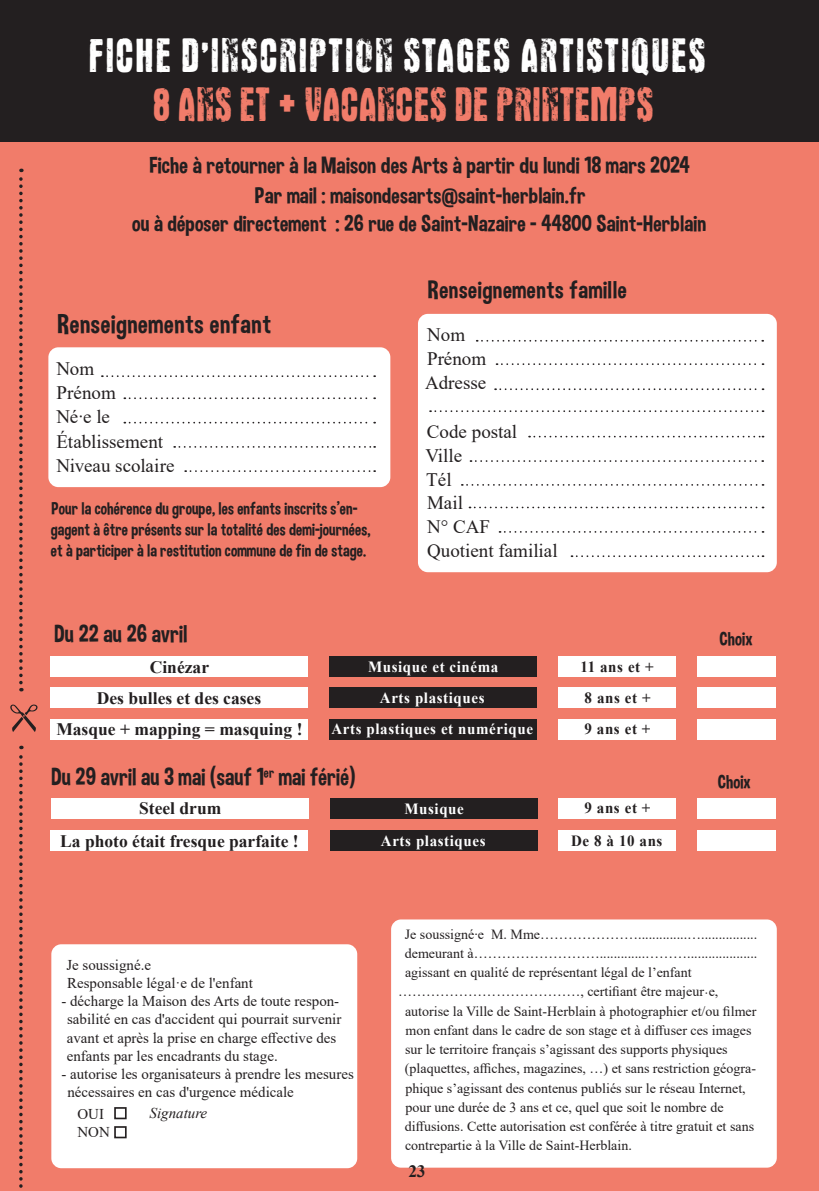
<style>
.page{position:relative;width:819px;height:1191px;background:#f17c6a}
.page>*{position:absolute;margin:0;border:0;box-sizing:border-box;transform-origin:0 0}
.t1{font:900 50.05px "Gustav";letter-spacing:.06em;color:#fff;scale:.86 1}
.t2{font:900 50.05px "Gustav";letter-spacing:.03em;color:#f17c6a;scale:.86 1}
.t3{font:26.43px "Dimbo";letter-spacing:.025em;color:#231f20}
.t4{font:24.5px "Dimbo";letter-spacing:.01em;color:#231f20;scale:.96 1}
.t5{font:24.5px "Dimbo";letter-spacing:.01em;color:#231f20}
.t6{font:23.45px "Dimbo";letter-spacing:.01em;color:#231f20}
.t7{font:22.75px/28px "Dimbo";letter-spacing:.01em;color:#231f20;text-align:center}
.t8{font:19.25px "Dimbo";letter-spacing:.01em;color:#231f20;scale:.96 1}
.t9{font:19.07px/24.2px "Times New Roman";color:#231f20}
.t10{font:17.5px/21px "Dimbo";letter-spacing:.01em;color:#231f20;scale:.96 1}
.t11{font:700 17.5px "Times New Roman";color:#231f20}
.t12{font:700 17.32px "Times New Roman";color:#231f20}
.t13{font:700 15.58px "Times New Roman";letter-spacing:.04em;color:#fff;scale:.96 1}
.t14{font:700 15.58px "Times New Roman";letter-spacing:.04em;color:#231f20;scale:.96 1}
.t15{font:14.88px/18.2px "Times New Roman";color:#231f20}
.t16{font:italic 14.88px "Times New Roman";color:#231f20}
.t17{font:14px "Times New Roman";color:#231f20}
.s1{font-family:"Raleway";font-weight:800}
</style>
<div class="page">
<div style="left:52px;top:798px;width:257px;height:20px;background:#fff"></div>
<div style="left:330px;top:798px;width:208px;height:20px;background:#231f20"></div>
<div style="left:558px;top:798px;width:117px;height:20px;background:#fff"></div>
<div style="left:697px;top:798px;width:78px;height:20px;background:#fff"></div>
<div style="left:51px;top:830px;width:257px;height:21px;background:#fff"></div>
<div style="left:330px;top:830px;width:208px;height:21px;background:#231f20"></div>
<div style="left:558px;top:830px;width:117px;height:21px;background:#fff"></div>
<div style="left:697px;top:830px;width:78px;height:21px;background:#fff"></div>
<div style="left:48px;top:347px;width:342px;height:140px;background:#fff;border-radius:10px"></div>
<svg style="left:102px;top:375px;width:273px;height:2px"></svg>
<svg style="left:124px;top:397px;width:251px;height:2px"></svg>
<svg style="left:124px;top:422px;width:251px;height:1px"></svg>
<svg style="left:174px;top:446px;width:201px;height:2px"></svg>
<svg style="left:185px;top:470px;width:190px;height:2px"></svg>
<div style="left:418px;top:314px;width:358px;height:258px;background:#fff;border-radius:10px"></div>
<svg style="left:496px;top:363px;width:267px;height:2px"></svg>
<svg style="left:476px;top:340px;width:287px;height:2px"></svg>
<svg style="left:495px;top:388px;width:268px;height:2px"></svg>
<svg style="left:529px;top:436px;width:234px;height:1px"></svg>
<svg style="left:469px;top:506px;width:294px;height:2px"></svg>
<svg style="left:462px;top:484px;width:301px;height:2px"></svg>
<svg style="left:470px;top:460px;width:293px;height:2px"></svg>
<svg style="left:430px;top:410px;width:333px;height:2px"></svg>
<svg style="left:499px;top:531px;width:264px;height:2px"></svg>
<svg style="left:571px;top:555px;width:192px;height:2px"></svg>
<div style="left:51px;top:656px;width:257px;height:21px;background:#fff"></div>
<div style="left:329px;top:656px;width:208px;height:21px;background:#231f20"></div>
<div style="left:558px;top:656px;width:117px;height:21px;background:#fff"></div>
<div style="left:697px;top:656px;width:78px;height:21px;background:#fff"></div>
<div style="left:51px;top:719px;width:257px;height:20px;background:#fff"></div>
<div style="left:329px;top:719px;width:208px;height:20px;background:#231f20"></div>
<div style="left:558px;top:719px;width:117px;height:20px;background:#fff"></div>
<div style="left:697px;top:719px;width:78px;height:20px;background:#fff"></div>
<div style="left:51px;top:687px;width:257px;height:21px;background:#fff"></div>
<div style="left:329px;top:687px;width:208px;height:21px;background:#231f20"></div>
<div style="left:558px;top:687px;width:117px;height:21px;background:#fff"></div>
<div style="left:697px;top:687px;width:78px;height:21px;background:#fff"></div>
<svg style="left:19px;top:169px;width:4px;height:513px"></svg>
<svg style="left:19px;top:745px;width:4px;height:443px"></svg>
<svg style="left:10px;top:704px;width:27px;height:28px"></svg>
<div style="left:51px;top:944px;width:306px;height:224px;background:#fff;border-radius:10px"></div>
<div style="left:114px;top:1107px;width:13px;height:12px;border:2px solid #231f20"></div>
<div style="left:114px;top:1126px;width:13px;height:12px;border:2px solid #231f20"></div>
<div style="left:391px;top:919px;width:385px;height:248px;background:#fff;border-radius:10px"></div>
<div style="left:0;top:0;width:819px;height:141px;background:#231f20"></div>
<h1 class="t1" style="left:89px;top:35px;width:717px">FICHE D,INSCRIPTION STAGES ARTISTIQUES</h1>
<h1 class="t2" style="left:153px;top:84px;width:582px">8 ANS ET <span class="s1">+</span> VACANCES DE PRINTEMPS</h1>
<h3 class="t6" style="left:149px;top:151px;width:542px">Fiche à retourner à la Maison des Arts à partir du lundi 18 mars 2024</h3>
<h3 class="t7" style="left:132px;top:181px;width:575px">Par mail : maisondesarts@saint-herblain.fr<br>ou à déposer directement : 26 rue de Saint-Nazaire - 44800 Saint-Herblain</h3>
<h2 class="t3" style="left:58px;top:308px;width:215px">Renseignements enfant</h2>
<h3 class="t9" style="left:56px;top:356px;width:120px">Nom<br>Prénom<br>Né·e le<br>Établissement<br>Niveau scolaire</h3>
<p class="t10" style="left:51px;top:497px;width:335px">Pour la cohérence du groupe, les enfants inscrits s'en&shy;gagent à être présents sur la totalité des demi-journées, et à participer à la restitution commune de fin de stage.</p>
<h3 class="t4" style="left:55px;top:619px;width:140px">Du 22 au 26 avril</h3>
<h3 class="t5" style="left:428px;top:274px;width:200px">Renseignements famille</h3>
<h3 class="t9" style="left:425px;top:322px;width:63px">Nom<br>Prénom<br>Adresse</h3>
<h3 class="t9" style="left:425px;top:419px;width:93px">Code postal<br>Ville<br>Tél</h3>
<h3 class="t9" style="left:427px;top:489px;width:132px">Mail<br>N° CAF<br>Quotient familial</h3>
<p class="t11" style="left:150px;top:654px;width:61px">Cinézar</p>
<p class="t13" style="left:368px;top:655px;width:137px">Musique et cinéma</p>
<p class="t14" style="left:580px;top:655px;width:78px">11 ans et +</p>
<p class="t11" style="left:97px;top:685px;width:166px">Des bulles et des cases</p>
<p class="t13" style="left:380px;top:686px;width:110px">Arts plastiques</p>
<p class="t14" style="left:584px;top:686px;width:70px">8 ans et +</p>
<p class="t11" style="left:56px;top:716px;width:248px">Masque + mapping = masquing !</p>
<p class="t13" style="left:331px;top:718px;width:211px">Arts plastiques et numérique</p>
<p class="t14" style="left:584px;top:718px;width:70px">9 ans et +</p>
<h3 class="t4" style="left:51px;top:762px;width:318px">Du 29 avril au 3 mai (sauf 1<sup>er</sup> mai férié)</h3>
<p class="t11" style="left:139px;top:796px;width:84px">Steel drum</p>
<p class="t13" style="left:404px;top:797px;width:63px">Musique</p>
<p class="t14" style="left:584px;top:797px;width:70px">9 ans et +</p>
<p class="t11" style="left:60px;top:828px;width:240px">La photo était fresque parfaite !</p>
<p class="t13" style="left:381px;top:829px;width:110px">Arts plastiques</p>
<p class="t14" style="left:571px;top:829px;width:97px">De 8 à 10 ans</p>
<h3 class="t8" style="left:719px;top:627px;width:36px">Choix</h3>
<h3 class="t8" style="left:717px;top:769px;width:36px">Choix</h3>
<p class="t15" style="left:66px;top:955px;width:188px">Je soussigné.e<br>Responsable légal·e de l'enfant</p>
<p class="t15" style="left:67px;top:991px;width:276px;text-indent:-5px">- décharge la Maison des Arts de toute respon&shy;sabilité en cas d'accident qui pourrait survenir avant et après la prise en charge effective des enfants par les encadrants du stage.</p>
<p class="t15" style="left:67px;top:1064px;width:288px;text-indent:-6px">- autorise les organisateurs à prendre les mesures nécessaires en cas d'urgence médicale</p>
<p class="t15" style="left:77px;top:1104px;width:34px">OUI<br>NON</p>
<p class="t16" style="left:150px;top:1103px;width:59px">Signature</p>
<p class="t17" style="left:405px;top:924px;width:354px">Je soussigné.e M. Mme…………………..............…................</p>
<p class="t17" style="left:405px;top:943px;width:354px">demeurant à……………………….............………....................</p>
<p class="t17" style="left:405px;top:962px;width:288px">agissant en qualité de représentant légal de l’enfant</p>
<p class="t17" style="left:398px;top:981px;width:321px">…………………………………, certifiant être majeur·e,</p>
<p class="t17" style="left:405px;top:1001px;width:353px">autorise la Ville de Saint-Herblain à photographier et/ou filmer</p>
<p class="t17" style="left:405px;top:1020px;width:347px">mon enfant dans le cadre de son stage et à diffuser ces images</p>
<p class="t17" style="left:405px;top:1039px;width:324px">sur le territoire français s’agissant des supports physiques</p>
<p class="t17" style="left:405px;top:1058px;width:352px">(plaquettes, affiches, magazines, …) et sans restriction géogra-</p>
<p class="t17" style="left:405px;top:1078px;width:342px">phique s’agissant des contenus publiés sur le réseau Internet,</p>
<p class="t17" style="left:405px;top:1097px;width:320px">pour une durée de 3 ans et ce, quel que soit le nombre de</p>
<p class="t17" style="left:405px;top:1116px;width:351px">diffusions. Cette autorisation est conférée à titre gratuit et sans</p>
<p class="t17" style="left:405px;top:1135px;width:228px">contrepartie à la Ville de Saint-Herblain.</p>
<p class="t12" style="left:408px;top:1159px;width:18px">23</p>
</div>
